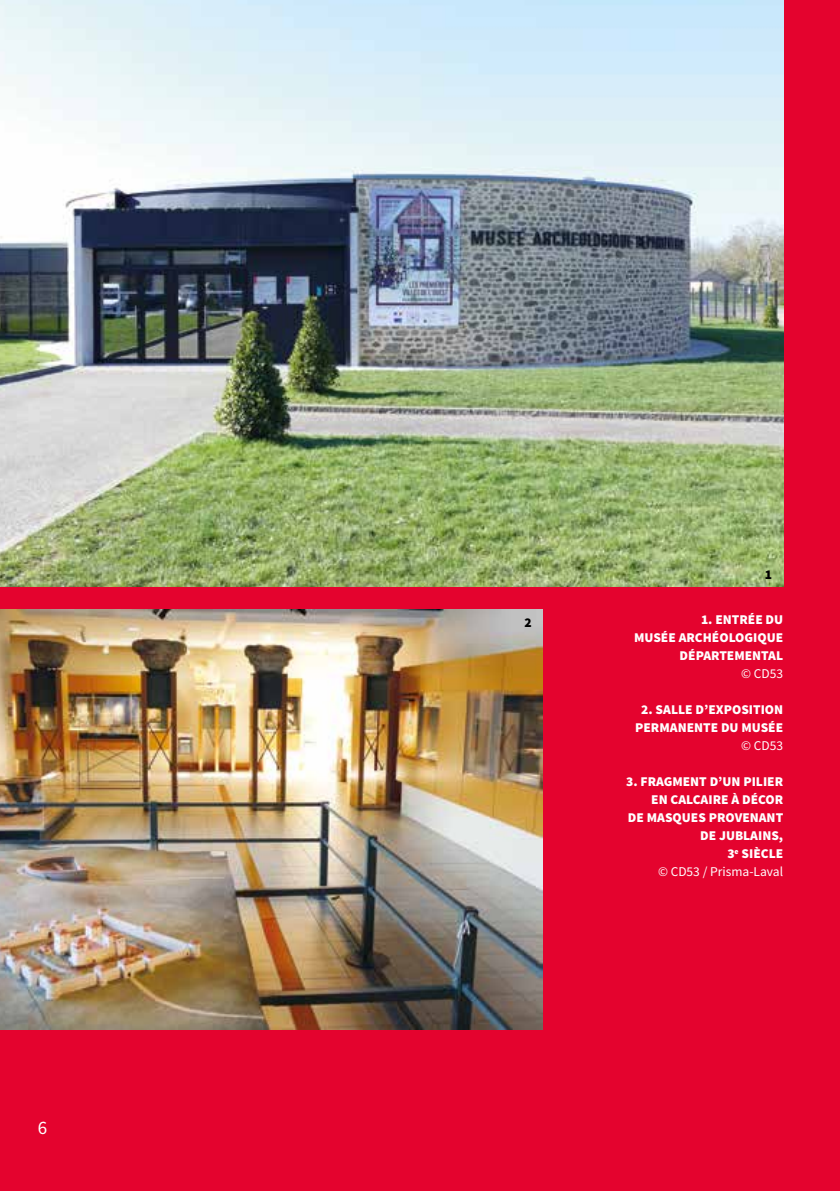
<style>
.page{position:relative;width:840px;height:1191px;background:#fff}
.page>*{position:absolute;margin:0;border:0;box-sizing:border-box;transform-origin:0 0}
.t1{font:19px "Source Sans Pro";color:#fff}
.t2{font:900 13.4px/18px "Source Sans Pro";color:#fff;text-align:right}
.t3{font:13.4px "Source Sans Pro";color:#fff}
.t4{font:900 13.4px "Source Sans Pro";color:#000}
.s1{font-weight:400}
</style>
<div class="page">
<div style="left:0;top:0;width:839px;height:1191px;background:#e4032e"></div>
<img style="left:0;top:0;width:782px;height:587px">
<img style="left:0;top:609px;width:542px;height:420px">
<h1 class="t1" style="left:38px;top:1116px;width:11px">6</h1>
<p class="t4" style="left:524px;top:614px;width:9px">2</p>
<p class="t4" style="left:764px;top:566px;width:9px">1</p>
<p class="t2" style="left:633px;top:611px;width:150px">1. ENTRÉE DU<br>MUSÉE ARCHÉOLOGIQUE<br>DÉPARTEMENTAL</p>
<p class="t3" style="left:740px;top:665px;width:43px">© CD53</p>
<p class="t2" style="left:635px;top:701px;width:149px;text-align:center">2. SALLE D’EXPOSITION<br>PERMANENTE DU MUSÉE</p>
<p class="t3" style="left:740px;top:737px;width:43px">© CD53</p>
<p class="t2" style="left:626px;top:773px;width:158px">3. FRAGMENT D’UN PILIER<br>EN CALCAIRE À DÉCOR<br>DE MASQUES PROVENANT<br>DE JUBLAINS,<br>3<sup>e</sup> SIÈCLE<br><span class="s1">© CD53 / Prisma-Laval</span></p>
</div>
